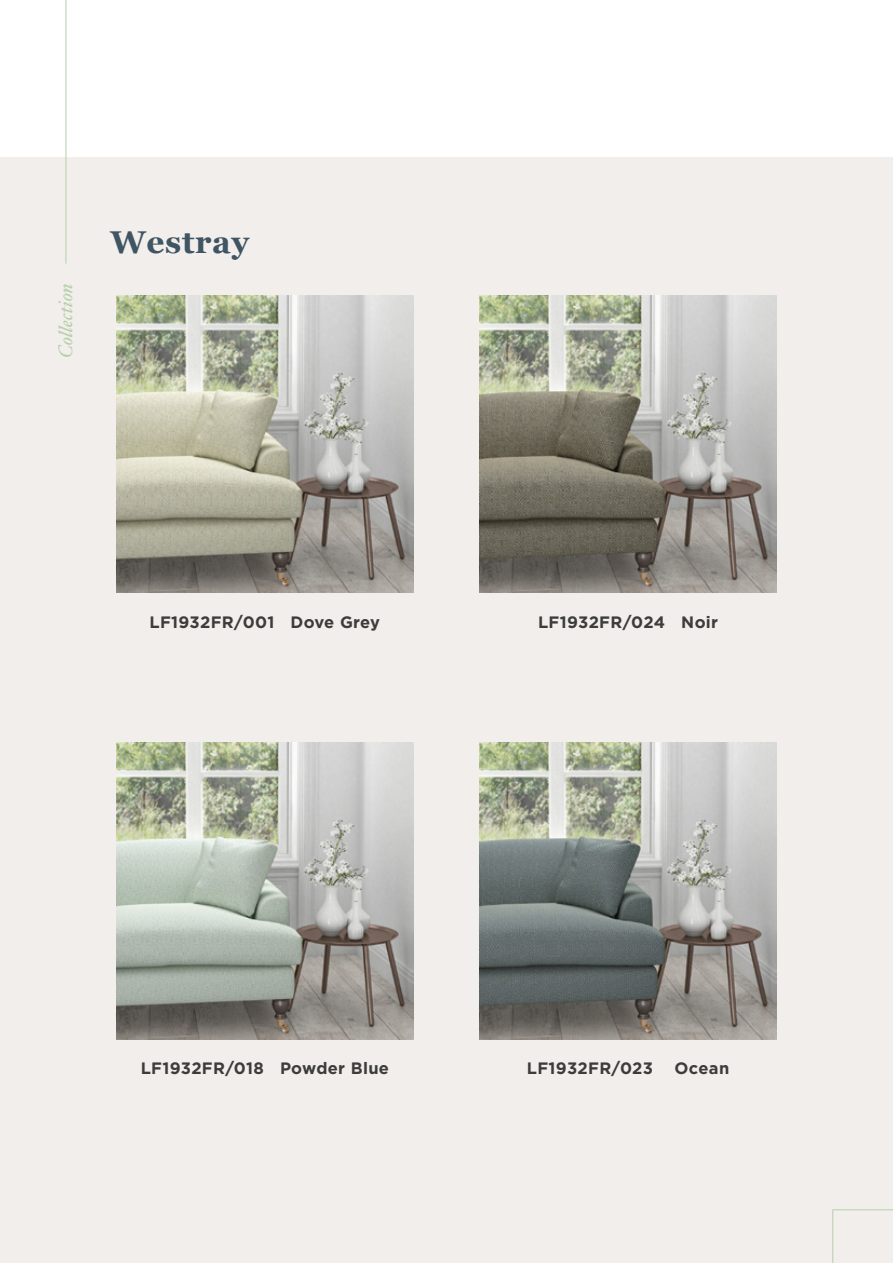
<style>
.page{position:relative;width:893px;height:1263px;background:#fff}
.page>*{position:absolute;margin:0;border:0;box-sizing:border-box;transform-origin:0 0}
.t1{font:700 31.5px "Georgia";letter-spacing:.02em;color:#3f5563}
.t2{font:italic 19.5px "Hoefler Text";color:#b6d1aa}
.t3{font:700 16.5px "Gotham";letter-spacing:.02em;color:#3c3c3b}
</style>
<div class="page">
<div style="left:0;top:157px;width:893px;height:1106px;background:#f2eeec"></div>
<hr style="left:66px;top:0;width:1px;height:264px;background:#b6d1aa">
<svg style="left:832px;top:1209px;width:61px;height:54px"></svg>
<img style="left:116px;top:296px;width:297px;height:297px">
<img style="left:480px;top:296px;width:297px;height:297px">
<img style="left:480px;top:742px;width:297px;height:297px">
<img style="left:116px;top:742px;width:297px;height:297px">
<p class="t2" style="left:58px;top:358px;width:76px;rotate:-90deg">Collection</p>
<h1 class="t1" style="left:111px;top:225px;width:140px">Westray</h1>
<p class="t3" style="left:150px;top:611px;width:232px">LF1932FR/001 Dove Grey</p>
<p class="t3" style="left:538px;top:611px;width:182px">LF1932FR/024 Noir</p>
<p class="t3" style="left:141px;top:1057px;width:250px">LF1932FR/018 Powder Blue</p>
<p class="t3" style="left:527px;top:1057px;width:128px">LF1932FR/023</p>
<p class="t3" style="left:675px;top:1057px;width:56px">Ocean</p>
</div>
